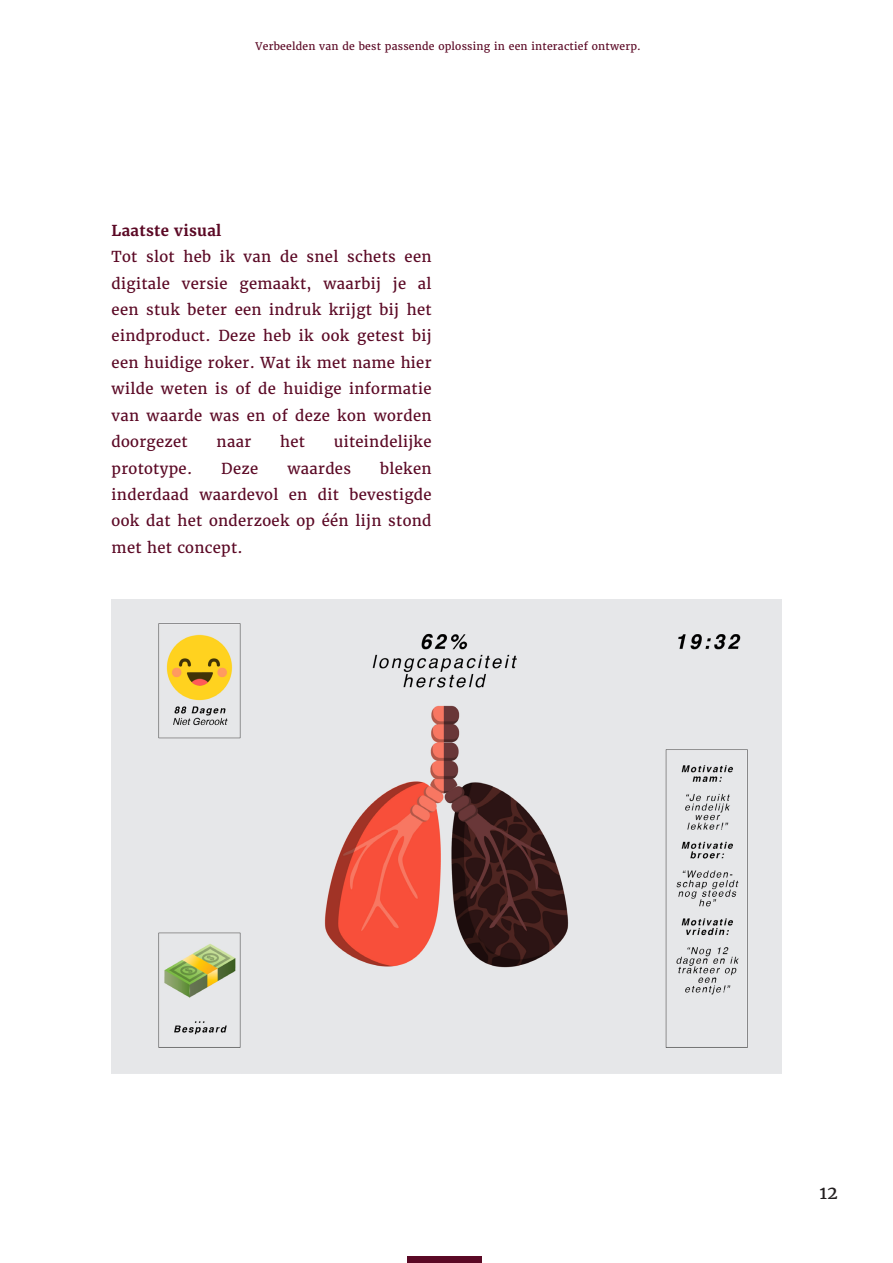
<style>
.page{position:relative;width:893px;height:1263px;background:#fff}
.page>*{position:absolute;margin:0;border:0;box-sizing:border-box;transform-origin:0 0}
.t1{font:18px "Merriweather";color:#231f20}
.Body_Text{font:15px/26.4px "Merriweather";letter-spacing:.02em;color:#5b0925;text-align:justify}
.Body_Text-2{font:700 15px "Merriweather";letter-spacing:.02em;color:#5b0925}
.t2{font:10.5px "Merriweather";letter-spacing:.02em;color:#5b0925}
</style>
<div class="page">
<div style="left:407px;top:1257px;width:75px;height:6px;background:#5b0925"></div>
<img style="left:112px;top:599px;width:669px;height:474px">
<p class="t2" style="left:256px;top:40px;width:387px">Verbeelden van de best passende oplossing in een interactief ontwerp.</p>
<p class="Body_Text-2" style="left:112px;top:221px;width:111px">Laatste visual</p>
<p class="Body_Text" style="left:112px;top:244px;width:321px">Tot slot heb ik van de snel schets een digitale versie gemaakt, waarbij je al een stuk beter een indruk krijgt bij het eindproduct. Deze heb ik ook getest bij een huidige roker. Wat ik met name hier wilde weten is of de huidige informatie van waarde was en of deze kon worden doorgezet</p>
<p class="Body_Text" style="left:217px;top:429px;width:36px">naar</p>
<p class="Body_Text" style="left:280px;top:429px;width:26px">het</p>
<p class="Body_Text" style="left:334px;top:429px;width:99px">uiteindelijke</p>
<p class="Body_Text" style="left:112px;top:455px;width:82px">prototype.</p>
<p class="Body_Text" style="left:221px;top:455px;width:38px">Deze</p>
<p class="Body_Text" style="left:287px;top:455px;width:65px">waardes</p>
<p class="Body_Text" style="left:112px;top:455px;width:321px;text-indent:268px">bleken inderdaad waardevol en dit bevestigde ook dat het onderzoek op één lijn stond met het concept.</p>
<p class="t1" style="left:819px;top:1181px;width:20px">12</p>
</div>
